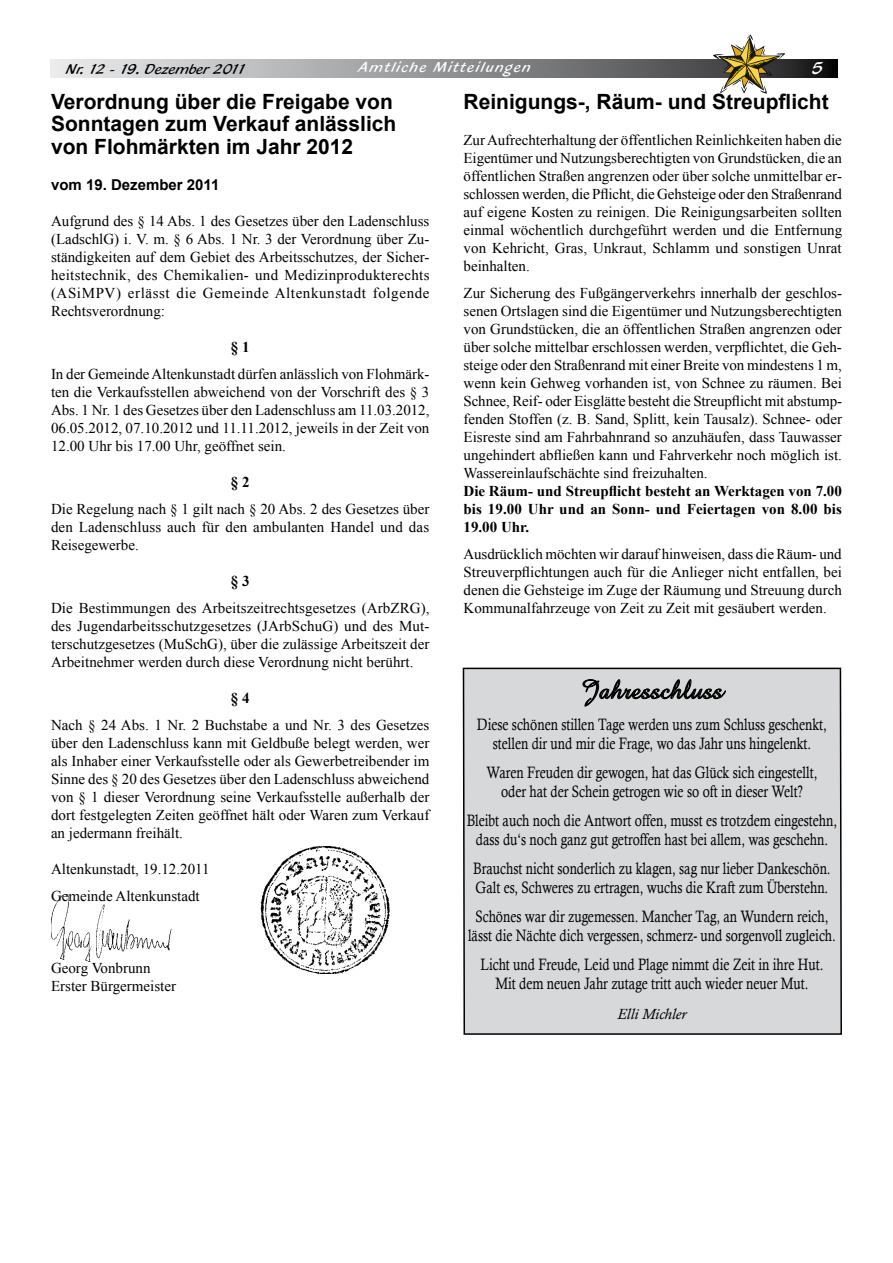
<style>
.page{position:relative;width:893px;height:1263px;background:#fff}
.page>*{position:absolute;margin:0;border:0;box-sizing:border-box;transform-origin:0 0}
.t1{font:27px "Amazone BT";color:#000}
.t2{font:700 21px/22.5px "Arial";color:#000}
.t3{font:18px "Blacklight D";color:#fff}
.t4{font:16.5px/19.5px "Calisto";color:#000;text-align:center;scale:.8 1}
.t5{font:15px/18px "Times New Roman";color:#000;text-align:justify}
.t6{font:700 15px/18px "Times New Roman";letter-spacing:.005em;color:#000;text-align:justify}
.t7{font:15px "Blacklight D";color:#000}
.t8{font:15px "Blacklight D";letter-spacing:.1em;color:#fff}
.t9{font:700 15px "Arial";color:#000}
.t10{font:italic 15px "Calisto";color:#000}
</style>
<div class="page">
<svg style="left:50px;top:60px;width:788px;height:18px;background:#949596"></svg>
<svg style="left:713px;top:34px;width:72px;height:60px"></svg>
<img style="left:51px;top:894px;width:120px;height:68px">
<img style="left:261px;top:846px;width:128px;height:128px">
<div style="left:462px;top:667px;width:380px;height:368px;background:#d7d8d9"></div>
<svg style="left:582px;top:679px;width:144px;height:28px;background:#a5a5a6"></svg>
<p class="t7" style="left:67px;top:60px;width:182px">Nr. 12 - 19. Dezember 2011</p>
<p class="t8" style="left:359px;top:58px;width:173px">Amtliche Mitteilungen</p>
<p class="t3" style="left:812px;top:57px;width:13px">5</p>
<h2 class="t2" style="left:51px;top:91px;width:347px">Verordnung über die Freigabe von<br>Sonntagen zum Verkauf anlässlich von Flohmärkten im Jahr 2012</h2>
<p class="t9" style="left:51px;top:175px;width:170px">vom 19. Dezember 2011</p>
<p class="t5" style="left:51px;top:212px;width:380px">Aufgrund des § 14 Abs. 1 des Gesetzes über den Ladenschluss (LadschlG) i. V. m. § 6 Abs. 1 Nr. 3 der Verordnung über Zu&shy;ständigkeiten auf dem Gebiet des Arbeitsschutzes, der Sicher&shy;heitstechnik, des Chemikalien- und Medizinprodukterechts (ASiMPV) erlässt die Gemeinde Altenkunstadt folgende Rechtsverordnung:</p>
<p class="t6" style="left:231px;top:337px;width:20px">§ 1</p>
<p class="t5" style="left:51px;top:365px;width:380px">In der Gemeinde Altenkunstadt dürfen anlässlich von Flohmärk&shy;ten die Verkaufsstellen abweichend von der Vorschrift des § 3<br>Abs. 1 Nr. 1 des Gesetzes über den Ladenschluss am 11.03.2012, 06.05.2012, 07.10.2012 und 11.11.2012, jeweils in der Zeit von 12.00 Uhr bis 17.00 Uhr, geöffnet sein.</p>
<p class="t6" style="left:231px;top:472px;width:20px">§ 2</p>
<p class="t5" style="left:51px;top:500px;width:380px">Die Regelung nach § 1 gilt nach § 20 Abs. 2 des Gesetzes über den Ladenschluss auch für den ambulanten Handel und das Reisegewerbe.</p>
<p class="t6" style="left:231px;top:571px;width:20px">§ 3</p>
<p class="t5" style="left:51px;top:599px;width:380px">Die Bestimmungen des Arbeitszeitrechtsgesetzes (ArbZRG), des Jugendarbeitsschutzgesetzes (JArbSchuG) und des Mut&shy;terschutzgesetzes (MuSchG), über die zulässige Arbeitszeit der Arbeitnehmer werden durch diese Verordnung nicht berührt.</p>
<p class="t6" style="left:231px;top:688px;width:20px">§ 4</p>
<p class="t5" style="left:51px;top:716px;width:380px">Nach § 24 Abs. 1 Nr. 2 Buchstabe a und Nr. 3 des Gesetzes über den Ladenschluss kann mit Geldbuße belegt werden, wer als Inhaber einer Verkaufsstelle oder als Gewerbetreibender im Sinne des § 20 des Gesetzes über den Ladenschluss abweichend von § 1 dieser Verordnung seine Verkaufsstelle außerhalb der dort festgelegten Zeiten geöffnet hält oder Waren zum Verkauf an jedermann freihält.</p>
<p class="t5" style="left:51px;top:855px;width:160px;line-height:27px">Altenkunstadt, 19.12.2011<br>Gemeinde Altenkunstadt</p>
<h2 class="t2" style="left:463px;top:91px;width:367px">Reinigungs-, Räum- und Streupflicht</h2>
<p class="t5" style="left:463px;top:131px;width:380px">Zur Aufrechterhaltung der öffentlichen Reinlichkeiten haben die Eigentümer und Nutzungsberechtigten von Grundstücken, die an öffentlichen Straßen angrenzen oder über solche unmittelbar er&shy;schlossen werden, die Pflicht, die Gehsteige oder den Straßenrand auf eigene Kosten zu reinigen. Die Reinigungsarbeiten sollten einmal wöchentlich durchgeführt werden und die Entfernung von Kehricht, Gras, Unkraut, Schlamm und sonstigen Unrat beinhalten.</p>
<p class="t5" style="left:463px;top:284px;width:380px">Zur Sicherung des Fußgängerverkehrs innerhalb der geschlos&shy;senen Ortslagen sind die Eigentümer und Nutzungsberechtigten von Grundstücken, die an öffentlichen Straßen angrenzen oder über solche mittelbar erschlossen werden, verpflichtet, die Geh&shy;steige oder den Straßenrand mit einer Breite von mindestens 1 m, wenn kein Gehweg vorhanden ist, von Schnee zu räumen. Bei Schnee, Reif- oder Eisglätte besteht die Streupflicht mit abstump&shy;fenden Stoffen (z. B. Sand, Splitt, kein Tausalz). Schnee- oder Eisreste sind am Fahrbahnrand so anzuhäufen, dass Tauwasser ungehindert abfließen kann und Fahrverkehr noch möglich ist.<br>Wassereinlaufschächte sind freizuhalten.</p>
<p class="t6" style="left:463px;top:481px;width:380px">Die Räum- und Streupflicht besteht an Werktagen von 7.00 bis 19.00 Uhr und an Sonn- und Feiertagen von 8.00 bis 19.00 Uhr.</p>
<p class="t5" style="left:463px;top:545px;width:380px">Ausdrücklich möchten wir darauf hinweisen, dass die Räum- und Streuverpflichtungen auch für die Anlieger nicht entfallen, bei denen die Gehsteige im Zuge der Räumung und Streuung durch Kommunalfahrzeuge von Zeit zu Zeit mit gesäubert werden.</p>
<h1 class="t1" style="left:581px;top:674px;width:144px">Jahresschluss</h1>
<p class="t4" style="left:477px;top:714px;width:439px">Diese schönen stillen Tage werden uns zum Schluss geschenkt, stellen dir und mir die Frage, wo das Jahr uns hingelenkt.</p>
<p class="t4" style="left:487px;top:762px;width:415px">Waren Freuden dir gewogen, hat das Glück sich eingestellt, oder hat der Schein getrogen wie so oft in dieser Welt?</p>
<p class="t4" style="left:467px;top:810px;width:465px">Bleibt auch noch die Antwort offen, musst es trotzdem eingestehn, dass du‘s noch ganz gut getroffen hast bei allem, was geschehn.</p>
<p class="t4" style="left:473px;top:858px;width:448px;text-align:left">Brauchst nicht sonderlich zu klagen, sag nur lieber Dankeschön.<br>Galt es, Schweres zu ertragen, wuchs die Kraft zum Überstehn.</p>
<p class="t4" style="left:468px;top:906px;width:461px">Schönes war dir zugemessen. Mancher Tag, an Wundern reich, lässt die Nächte dich vergessen, schmerz- und sorgenvoll zugleich.</p>
<p class="t4" style="left:480px;top:954px;width:430px">Licht und Freude, Leid und Plage nimmt die Zeit in ihre Hut.<br>Mit dem neuen Jahr zutage tritt auch wieder neuer Mut.</p>
<p class="t10" style="left:617px;top:1006px;width:70px">Elli Michler</p>
<p class="t5" style="left:51px;top:959px;width:127px">Georg Vonbrunn<br>Erster Bürgermeister</p>
</div>
